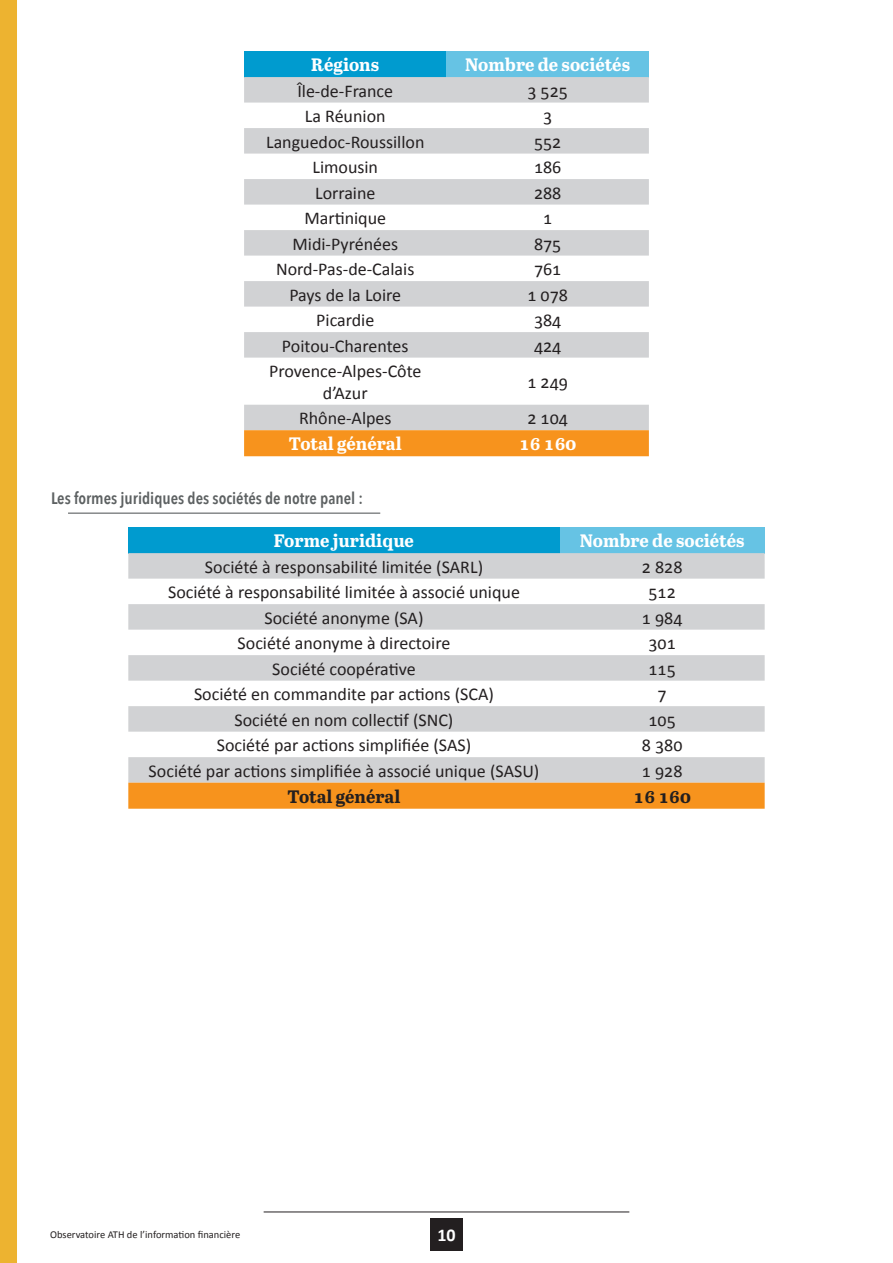
<style>
.page{position:relative;width:893px;height:1263px;background:#fff}
.page>*{position:absolute;margin:0;border:0;box-sizing:border-box;transform-origin:0 0}
.t1{font:18px/21.6px "Calibri";color:#231f20;text-align:center}
.t2{font:700 18px "Abril Text";color:#fff}
.t3{font:700 18px "Abril Text";color:#231f20}
.t4{font:700 18px "Calibri";color:#fff}
.t5{font:600 16.5px "Avenir Next Condensed";color:#5d6162}
.t6{font:10.5px "Calibri";color:#231f20}
</style>
<div class="page">
<hr style="left:264px;top:1212px;width:365px;height:1px;background:#231f20">
<div style="left:430px;top:1218px;width:33px;height:33px;background:#231f20"></div>
<div style="left:0;top:0;width:17px;height:1263px;background:#edb330"></div>
<hr style="left:68px;top:513px;width:312px;height:1px;background:#5d6162">
<div style="left:244px;top:51px;width:202px;height:26px;background:#009bcf"></div>
<div style="left:446px;top:51px;width:203px;height:26px;background:#66c3e4"></div>
<svg style="left:244px;top:77px;width:405px;height:353px"></svg>
<div style="left:244px;top:430px;width:405px;height:26px;background:#f7931d"></div>
<div style="left:128px;top:527px;width:432px;height:26px;background:#009bcf"></div>
<div style="left:560px;top:527px;width:205px;height:26px;background:#66c3e4"></div>
<svg style="left:128px;top:553px;width:637px;height:230px;fill:#d1d2d4"></svg>
<div style="left:128px;top:783px;width:637px;height:26px;background:#f7931d"></div>
<p class="t2" style="left:311px;top:51px;width:69px">Régions</p>
<p class="t2" style="left:465px;top:51px;width:166px">Nombre de sociétés</p>
<p class="t1" style="left:297px;top:79px;width:97px">Île-de-France</p>
<p class="t1" style="left:527px;top:79px;width:42px">3 525</p>
<p class="t1" style="left:305px;top:104px;width:82px">La Réunion</p>
<p class="t1" style="left:543px;top:104px;width:11px">3</p>
<p class="t1" style="left:266px;top:130px;width:160px">Languedoc-Roussillon</p>
<p class="t1" style="left:534px;top:130px;width:29px">552</p>
<p class="t1" style="left:312px;top:155px;width:67px">Limousin</p>
<p class="t1" style="left:534px;top:155px;width:29px">186</p>
<p class="t1" style="left:315px;top:181px;width:62px">Lorraine</p>
<p class="t1" style="left:534px;top:181px;width:29px">288</p>
<p class="t1" style="left:304px;top:206px;width:83px">Martinique</p>
<p class="t1" style="left:543px;top:206px;width:11px">1</p>
<p class="t1" style="left:292px;top:232px;width:107px">Midi-Pyrénées</p>
<p class="t1" style="left:534px;top:232px;width:29px">875</p>
<p class="t1" style="left:276px;top:257px;width:140px">Nord-Pas-de-Calais</p>
<p class="t1" style="left:534px;top:257px;width:29px">761</p>
<p class="t1" style="left:289px;top:283px;width:113px">Pays de la Loire</p>
<p class="t1" style="left:527px;top:283px;width:42px">1 078</p>
<p class="t1" style="left:316px;top:309px;width:60px">Picardie</p>
<p class="t1" style="left:534px;top:309px;width:29px">384</p>
<p class="t1" style="left:282px;top:334px;width:128px">Poitou-Charentes</p>
<p class="t1" style="left:534px;top:334px;width:29px">424</p>
<p class="t1" style="left:269px;top:360px;width:154px">Provence-Alpes-Côte d’Azur</p>
<p class="t1" style="left:527px;top:370px;width:42px">1 249</p>
<p class="t1" style="left:299px;top:407px;width:94px">Rhône-Alpes</p>
<p class="t1" style="left:527px;top:407px;width:42px">2 104</p>
<p class="t2" style="left:289px;top:431px;width:114px">Total général</p>
<p class="t2" style="left:519px;top:431px;width:59px">16 160</p>
<p class="t5" style="left:51px;top:484px;width:314px">Les formes juridiques des sociétés de notre panel :</p>
<p class="t2" style="left:274px;top:527px;width:142px">Forme juridique</p>
<p class="t2" style="left:580px;top:527px;width:166px">Nombre de sociétés</p>
<p class="t1" style="left:205px;top:555px;width:280px">Société à responsabilité limitée (SARL)</p>
<p class="t1" style="left:642px;top:555px;width:42px">2 828</p>
<p class="t1" style="left:168px;top:580px;width:353px">Société à responsabilité limitée à associé unique</p>
<p class="t1" style="left:648px;top:580px;width:29px">512</p>
<p class="t1" style="left:265px;top:606px;width:160px">Société anonyme (SA)</p>
<p class="t1" style="left:642px;top:606px;width:42px">1 984</p>
<p class="t1" style="left:238px;top:631px;width:214px">Société anonyme à directoire</p>
<p class="t1" style="left:648px;top:631px;width:29px">301</p>
<p class="t1" style="left:272px;top:657px;width:145px">Société coopérative</p>
<p class="t1" style="left:648px;top:657px;width:29px">115</p>
<p class="t1" style="left:194px;top:682px;width:301px">Société en commandite par actions (SCA)</p>
<p class="t1" style="left:658px;top:682px;width:11px">7</p>
<p class="t1" style="left:235px;top:708px;width:220px">Société en nom collectif (SNC)</p>
<p class="t1" style="left:648px;top:708px;width:29px">105</p>
<p class="t1" style="left:217px;top:733px;width:256px">Société par actions simplifiée (SAS)</p>
<p class="t1" style="left:642px;top:733px;width:42px">8 380</p>
<p class="t1" style="left:149px;top:759px;width:392px">Société par actions simplifiée à associé unique (SASU)</p>
<p class="t1" style="left:642px;top:759px;width:42px">1 928</p>
<p class="t3" style="left:288px;top:783px;width:114px">Total général</p>
<p class="t3" style="left:634px;top:783px;width:59px">16 160</p>
<p class="t6" style="left:50px;top:1228px;width:192px">Observatoire ATH de l’information financière</p>
<p class="t4" style="left:437px;top:1224px;width:20px">10</p>
</div>
